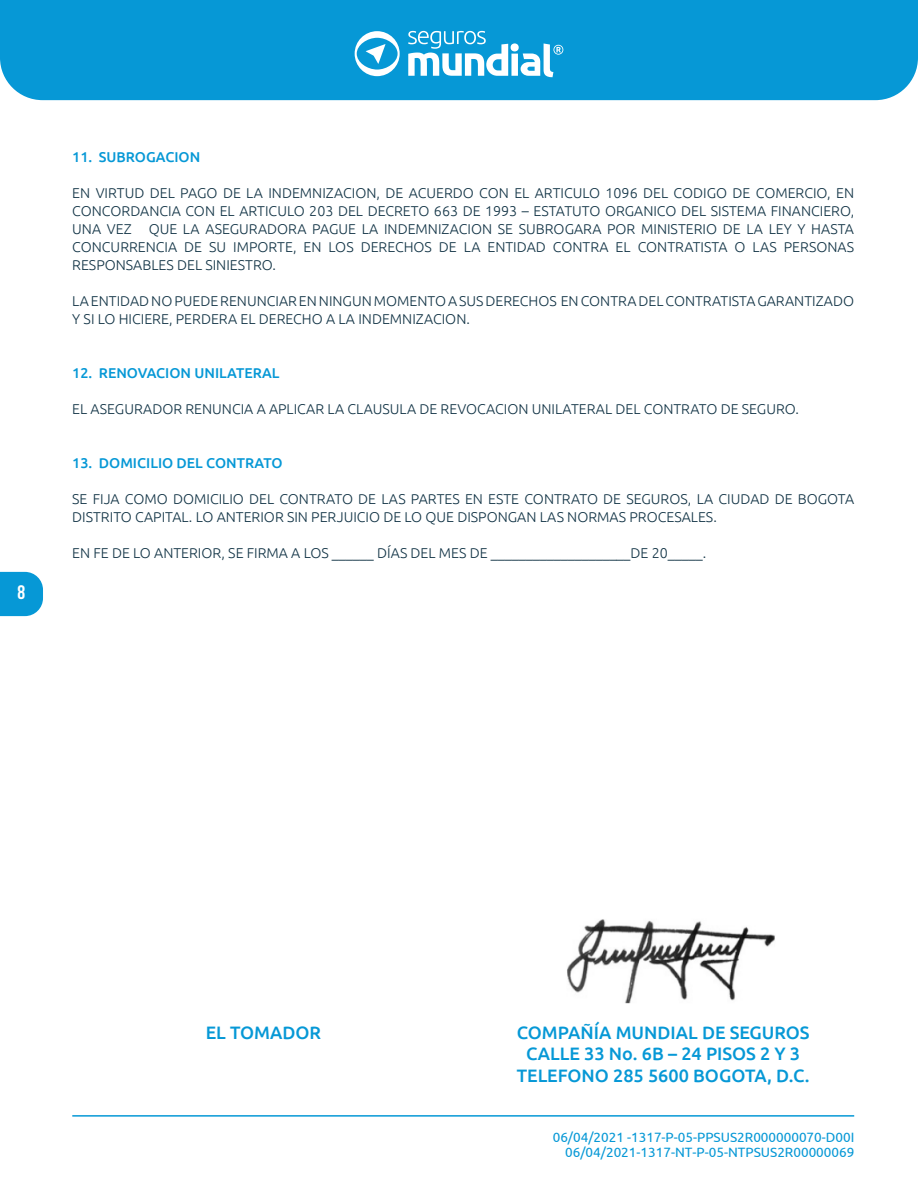
<style>
.page{position:relative;width:918px;height:1188px;background:#fff}
.page>*{position:absolute;margin:0;border:0;box-sizing:border-box;transform-origin:0 0}
.t1{font:700 19.5px "Bebas Neue";color:#fff}
.t2{font:500 18px/21.6px "Ubuntu";color:#0698d6;text-align:center}
.t3{font:300 14.25px/18px "Ubuntu";color:#123446}
.t4{font:500 14.25px "Ubuntu";color:#0698d6}
.t5{font:13.5px/15px "Ubuntu";color:#0698d6;text-align:right}
</style>
<div class="page">
<div style="left:0;top:0;width:918px;height:100px;background:#0698d6"></div>
<svg style="left:0;top:572px;width:43px;height:44px;background:#179fd8"></svg>
<svg style="left:408px;top:31px;width:155px;height:46px"></svg>
<svg style="left:355px;top:31px;width:45px;height:45px"></svg>
<hr style="left:72px;top:1115px;width:782px;height:2px;background:#0698d6">
<img style="left:567px;top:919px;width:208px;height:84px">
<h1 class="t1" style="left:18px;top:582px;width:9px">8</h1>
<p class="t4" style="left:72px;top:148px;width:130px">11. SUBROGACION</p>
<p class="t3" style="left:72px;top:184px;width:784px;text-align:justify">EN VIRTUD DEL PAGO DE LA INDEMNIZACION, DE ACUERDO CON EL ARTICULO 1096 DEL CODIGO DE COMERCIO, EN CONCORDANCIA CON EL ARTICULO 203 DEL DECRETO 663 DE 1993 – ESTATUTO ORGANICO DEL SISTEMA FINANCIERO, UNA VEZ QUE LA ASEGURADORA PAGUE LA INDEMNIZACION SE SUBROGARA POR MINISTERIO DE LA LEY Y HASTA CONCURRENCIA DE SU IMPORTE, EN LOS DERECHOS DE LA ENTIDAD CONTRA EL CONTRATISTA O LAS PERSONAS RESPONSABLES DEL SINIESTRO.</p>
<p class="t3" style="left:72px;top:292px;width:783px">LA ENTIDAD NO PUEDE RENUNCIAR EN NINGUN MOMENTO A SUS DERECHOS EN CONTRA DEL CONTRATISTA GARANTIZADO<br>Y SI LO HICIERE, PERDERA EL DERECHO A LA INDEMNIZACION.</p>
<p class="t4" style="left:72px;top:364px;width:209px">12. RENOVACION UNILATERAL</p>
<p class="t3" style="left:72px;top:400px;width:728px">EL ASEGURADOR RENUNCIA A APLICAR LA CLAUSULA DE REVOCACION UNILATERAL DEL CONTRATO DE SEGURO.</p>
<p class="t4" style="left:72px;top:454px;width:212px">13. DOMICILIO DEL CONTRATO</p>
<p class="t3" style="left:72px;top:490px;width:783px">SE FIJA COMO DOMICILIO DEL CONTRATO DE LAS PARTES EN ESTE CONTRATO DE SEGUROS, LA CIUDAD DE BOGOTA<br>DISTRITO CAPITAL. LO ANTERIOR SIN PERJUICIO DE LO QUE DISPONGAN LAS NORMAS PROCESALES.</p>
<p class="t3" style="left:72px;top:544px;width:635px">EN FE DE LO ANTERIOR, SE FIRMA A LOS ______ DÍAS DEL MES DE ____________________DE 20_____.</p>
<p class="t2" style="left:206px;top:1021px;width:117px">EL TOMADOR</p>
<p class="t2" style="left:517px;top:1021px;width:294px">COMPAÑÍA MUNDIAL DE SEGUROS<br>CALLE 33 No. 6B – 24 PISOS 2 Y 3<br>TELEFONO 285 5600 BOGOTA, D.C.</p>
<p class="t5" style="left:553px;top:1129px;width:303px">06/04/2021 -1317-P-05-PPSUS2R000000070-D00I<br>06/04/2021-1317-NT-P-05-NTPSUS2R00000069</p>
</div>
